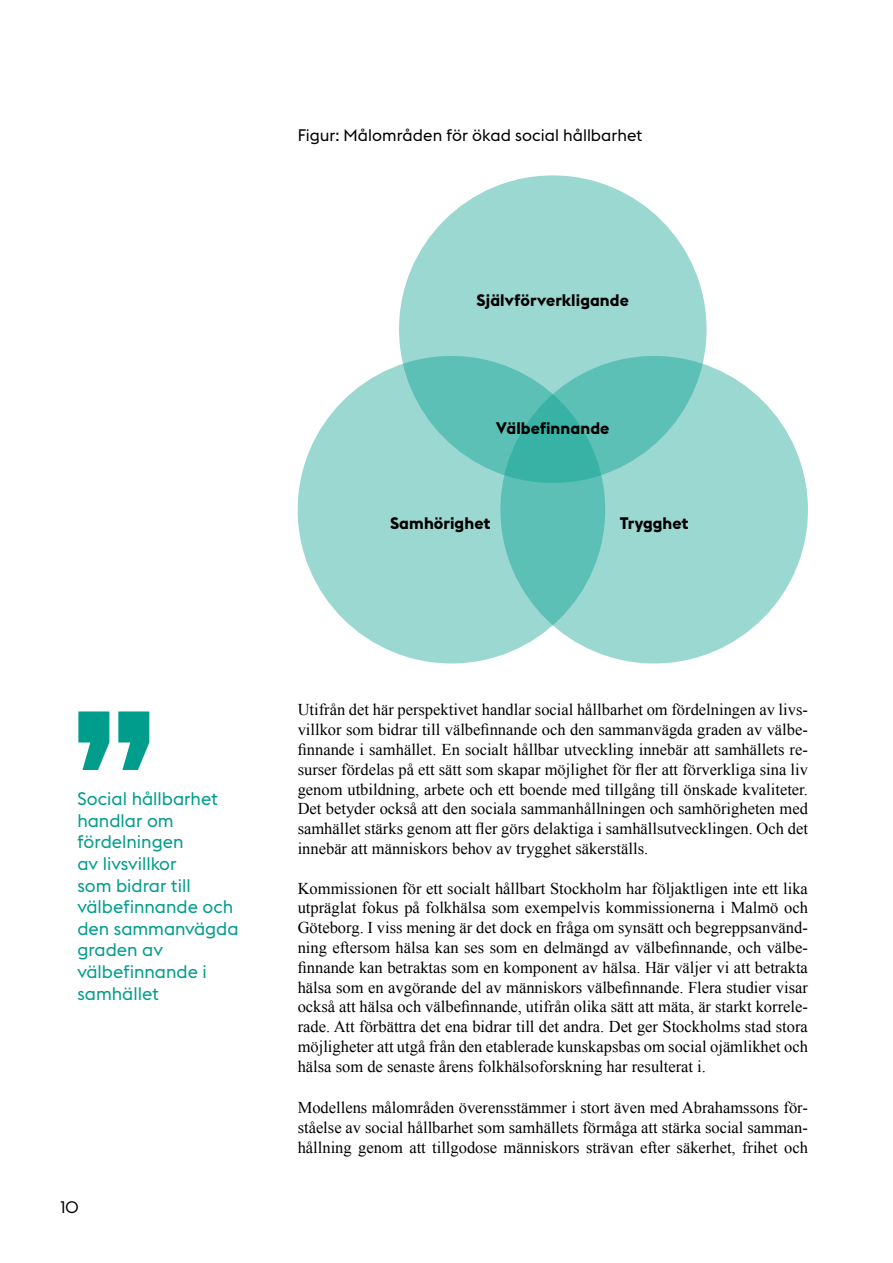
<style>
.page{position:relative;width:893px;height:1263px;background:#fff}
.page>*{position:absolute;margin:0;border:0;box-sizing:border-box;transform-origin:0 0}
.t1{font:18px/21.6px "Stockholm Type";color:#009d8d}
.t2{font:16.5px/19.8px "Times New Roman";color:#000;text-align:justify}
.t3{font:700 16.5px "Stockholm Type";letter-spacing:.005em;color:#000}
.t4{font:16.5px "Stockholm Type";color:#000}
</style>
<div class="page">
<div style="left:298px;top:356px;width:307px;height:307px;background:#9ad8d1;border-radius:50%"></div>
<svg style="left:500px;top:356px;width:308px;height:307px;background:#8ed3cb"></svg>
<svg style="left:399px;top:175px;width:308px;height:308px;background:#82cec6"></svg>
<svg style="left:78px;top:711px;width:71px;height:59px"></svg>
<p class="t4" style="left:298px;top:124px;width:346px">Figur: Målområden för ökad social hållbarhet</p>
<p class="t3" style="left:477px;top:288px;width:154px">Självförverkligande</p>
<p class="t3" style="left:496px;top:416px;width:115px">Välbefinnande</p>
<p class="t3" style="left:390px;top:512px;width:102px">Samhörighet</p>
<p class="t3" style="left:620px;top:512px;width:71px">Trygghet</p>
<p class="t1" style="left:77px;top:787px;width:163px">Social hållbarhet handlar om fördelningen<br>av livsvillkor<br>som bidrar till välbefinnande och den sammanvägda graden av välbefinnande i samhället</p>
<p class="t4" style="left:61px;top:1195px;width:20px">10</p>
<p class="t2" style="left:298px;top:700px;width:512px">Utifrån det här perspektivet handlar social hållbarhet om fördelningen av livs&shy;villkor som bidrar till välbefinnande och den sammanvägda graden av välbe&shy;finnande i samhället. En socialt hållbar utveckling innebär att samhällets re&shy;surser fördelas på ett sätt som skapar möjlighet för fler att förverkliga sina liv genom utbildning, arbete och ett boende med tillgång till önskade kvaliteter.<br>Det betyder också att den sociala sammanhållningen och samhörigheten med samhället stärks genom att fler görs delaktiga i samhällsutvecklingen. Och det innebär att människors behov av trygghet säkerställs.</p>
<p class="t2" style="left:298px;top:878px;width:512px">Kommissionen för ett socialt hållbart Stockholm har följaktligen inte ett lika utpräglat fokus på folkhälsa som exempelvis kommissionerna i Malmö och Göteborg. I viss mening är det dock en fråga om synsätt och begreppsanvänd&shy;ning eftersom hälsa kan ses som en delmängd av välbefinnande, och välbe&shy;finnande kan betraktas som en komponent av hälsa. Här väljer vi att betrakta hälsa som en avgörande del av människors välbefinnande. Flera studier visar också att hälsa och välbefinnande, utifrån olika sätt att mäta, är starkt korrele&shy;rade. Att förbättra det ena bidrar till det andra. Det ger Stockholms stad stora möjligheter att utgå från den etablerade kunskapsbas om social ojämlikhet och hälsa som de senaste årens folkhälsoforskning har resulterat i.</p>
<p class="t2" style="left:298px;top:1097px;width:512px">Modellens målområden överensstämmer i stort även med Abrahamssons för&shy;ståelse av social hållbarhet som samhällets förmåga att stärka social samman&shy;hållning genom att tillgodose människors strävan efter säkerhet, frihet och</p>
</div>
